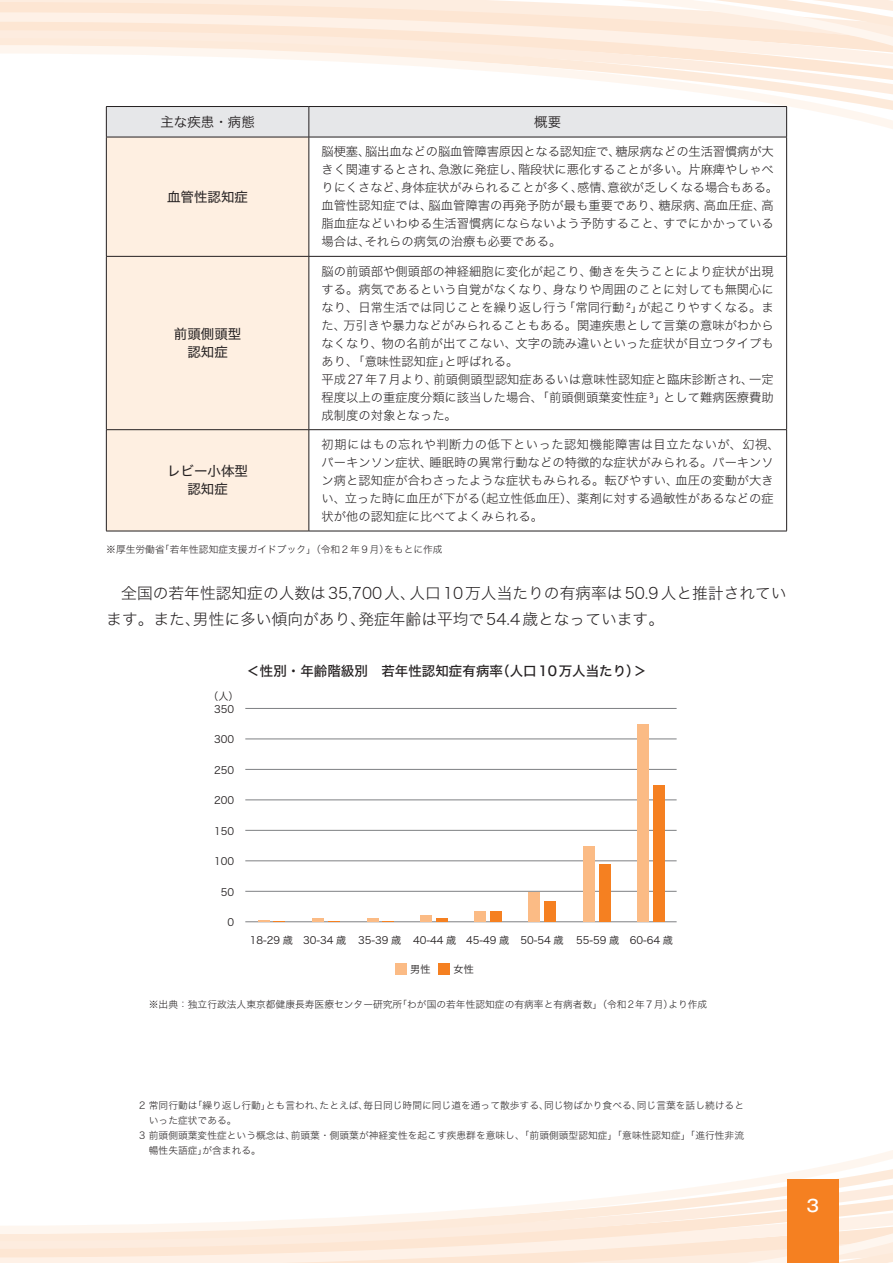
<style>
.page{position:relative;width:893px;height:1263px;background:#fff}
.page>*{position:absolute;margin:0;border:0;box-sizing:border-box;transform-origin:0 0}
.t1{font:500 16.5px "Gothic MB101 Pr 6";color:#fff}
.t2{font:15.75px/26.2px "Hira Kaku Std W2";color:#231f20}
.t3{font:13.5px "Hira Kaku Std W5";color:#231f20}
.t4{font:13.5px/18px "Hira Kaku Std W4";color:#231f20;text-align:center}
.t5{font:13.5px "Hira Kaku Std W3";color:#231f20}
.t6{font:12.3px/18px "Hira Kaku Std W2";color:#231f20}
.t7{font:10.2px "Hira Kaku Std W3";color:#231f20}
.t8{font:9.75px "Hira Kaku Std W2";color:#231f20}
</style>
<div class="page">
<svg style="left:0;top:0;width:893px;height:109px"></svg>
<svg style="left:0;top:1170px;width:893px;height:93px"></svg>
<div style="left:787px;top:1179px;width:51px;height:84px;background:#f58021"></div>
<div style="left:107px;top:107px;width:679px;height:30px;background:#e6e7e9"></div>
<div style="left:107px;top:138px;width:202px;height:393px;background:#feefe1"></div>
<hr style="left:106px;top:106px;width:203px;height:1px;background:#231f20">
<hr style="left:106px;top:107px;width:1px;height:30px;background:#231f20">
<hr style="left:309px;top:106px;width:478px;height:1px;background:#231f20">
<hr style="left:309px;top:107px;width:1px;height:30px;background:#231f20">
<hr style="left:786px;top:107px;width:1px;height:30px;background:#231f20">
<hr style="left:106px;top:137px;width:203px;height:1px;background:#231f20">
<hr style="left:309px;top:137px;width:478px;height:1px;background:#231f20">
<hr style="left:106px;top:137px;width:1px;height:119px;background:#231f20">
<hr style="left:309px;top:137px;width:1px;height:119px;background:#231f20">
<hr style="left:786px;top:137px;width:1px;height:119px;background:#231f20">
<hr style="left:106px;top:256px;width:203px;height:1px;background:#231f20">
<hr style="left:106px;top:257px;width:1px;height:172px;background:#231f20">
<hr style="left:309px;top:256px;width:478px;height:1px;background:#231f20">
<hr style="left:309px;top:257px;width:1px;height:172px;background:#231f20">
<hr style="left:786px;top:257px;width:1px;height:172px;background:#231f20">
<hr style="left:106px;top:429px;width:203px;height:1px;background:#231f20">
<hr style="left:106px;top:430px;width:1px;height:101px;background:#231f20">
<hr style="left:309px;top:429px;width:478px;height:1px;background:#231f20">
<hr style="left:309px;top:430px;width:1px;height:101px;background:#231f20">
<hr style="left:786px;top:430px;width:1px;height:101px;background:#231f20">
<hr style="left:106px;top:531px;width:203px;height:1px;background:#231f20">
<hr style="left:309px;top:531px;width:478px;height:1px;background:#231f20">
<hr style="left:245px;top:708px;width:432px;height:1px;background:#808285">
<hr style="left:245px;top:738px;width:432px;height:1px;background:#808285">
<hr style="left:245px;top:769px;width:432px;height:1px;background:#808285">
<hr style="left:245px;top:799px;width:432px;height:1px;background:#808285">
<hr style="left:245px;top:830px;width:432px;height:1px;background:#808285">
<hr style="left:245px;top:860px;width:432px;height:1px;background:#808285">
<hr style="left:245px;top:891px;width:432px;height:1px;background:#808285">
<hr style="left:245px;top:921px;width:432px;height:1px;background:#808285">
<div style="left:637px;top:724px;width:11px;height:198px;background:#fbbb85"></div>
<div style="left:653px;top:785px;width:11px;height:137px;background:#f58021"></div>
<div style="left:583px;top:846px;width:12px;height:76px;background:#fbbb85"></div>
<div style="left:599px;top:864px;width:11px;height:58px;background:#f58021"></div>
<div style="left:528px;top:892px;width:12px;height:30px;background:#fbbb85"></div>
<div style="left:544px;top:901px;width:11px;height:21px;background:#f58021"></div>
<div style="left:474px;top:912px;width:12px;height:10px;background:#fbbb85"></div>
<div style="left:490px;top:912px;width:11px;height:10px;background:#f58021"></div>
<div style="left:421px;top:915px;width:11px;height:7px;background:#fbbb85"></div>
<svg style="left:436px;top:919px;width:11px;height:3px"></svg>
<hr style="left:367px;top:918px;width:11px;height:4px;background:#fbbb85">
<svg style="left:313px;top:919px;width:27px;height:3px"></svg>
<svg style="left:258px;top:920px;width:27px;height:2px"></svg>
<div style="left:395px;top:963px;width:11px;height:11px;background:#fbbb85"></div>
<div style="left:439px;top:963px;width:11px;height:11px;background:#f58021"></div>
<p class="t5" style="left:160px;top:112px;width:96px">主な疾患・病態</p>
<p class="t5" style="left:534px;top:112px;width:28px">概要</p>
<p class="t4" style="left:167px;top:188px;width:82px">血管性認知症</p>
<p class="t4" style="left:174px;top:325px;width:69px">前頭側頭型認知症</p>
<p class="t6" style="left:322px;top:142px;width:458px">脳梗塞、脳出血などの脳血管障害原因となる認知症で、糖尿病などの生活習慣病が大きく関連するとされ、急激に発症し、階段状に悪化することが多い。片麻痺やしゃべりにくさなど、身体症状がみられることが多く、感情、意欲が乏しくなる場合もある。血管性認知症では、脳血管障害の再発予防が最も重要であり、糖尿病、高血圧症、高脂血症などいわゆる生活習慣病にならないよう予防すること、すでにかかっている場合は、それらの病気の治療も必要である。</p>
<p class="t6" style="left:322px;top:262px;width:454px">脳の前頭部や側頭部の神経細胞に変化が起こり、働きを失うことにより症状が出現する。病気であるという自覚がなくなり、身なりや周囲のことに対しても無関心になり、日常生活では同じことを繰り返し行う「常同行動²」が起こりやすくなる。また、万引きや暴力などがみられることもある。関連疾患として言葉の意味がわからなくなり、物の名前が出てこない、文字の読み違いといった症状が目立つタイプもあり、「意味性認知症」と呼ばれる。<br>平成27年7月より、前頭側頭型認知症あるいは意味性認知症と臨床診断され、一定程度以上の重症度分類に該当した場合、「前頭側頭葉変性症³」として難病医療費助成制度の対象となった。</p>
<p class="t6" style="left:322px;top:435px;width:460px">初期にはもの忘れや判断力の低下といった認知機能障害は目立たないが、幻視、パーキンソン症状、睡眠時の異常行動などの特徴的な症状がみられる。パーキンソン病と認知症が合わさったような症状もみられる。転びやすい、血圧の変動が大きい、立った時に血圧が下がる（起立性低血圧）、薬剤に対する過敏性があるなどの症状が他の認知症に比べてよくみられる。</p>
<p class="t8" style="left:106px;top:542px;width:338px">※厚生労働省「若年性認知症支援ガイドブック」（令和２年９月）をもとに作成</p>
<p class="t2" style="left:106px;top:580px;width:682px;text-indent:15px">全国の若年性認知症の人数は35,700人、人口10万人当たりの有病率は50.9人と推計されています。また、男性に多い傾向があり、発症年齢は平均で54.4歳となっています。</p>
<p class="t3" style="left:246px;top:660px;width:402px">＜性別・年齢階級別　若年性認知症有病率（人口10万人当たり）＞</p>
<p class="t4" style="left:167px;top:462px;width:82px">レビー小体型認知症</p>
<p class="t7" style="left:208px;top:688px;width:32px">（人）</p>
<p class="t7" style="left:214px;top:701px;width:22px">350</p>
<p class="t7" style="left:214px;top:732px;width:22px">300</p>
<p class="t7" style="left:214px;top:762px;width:22px">250</p>
<p class="t7" style="left:214px;top:793px;width:22px">200</p>
<p class="t7" style="left:214px;top:823px;width:22px">150</p>
<p class="t7" style="left:214px;top:854px;width:22px">100</p>
<p class="t7" style="left:221px;top:884px;width:15px">50</p>
<p class="t7" style="left:227px;top:915px;width:8px">0</p>
<p class="t7" style="left:250px;top:932px;width:425px">18-29 歳 30-34 歳 35-39 歳 40-44 歳 45-49 歳 50-54 歳 55-59 歳 60-64 歳</p>
<p class="t7" style="left:410px;top:962px;width:22px">男性</p>
<p class="t7" style="left:454px;top:962px;width:22px">女性</p>
<p class="t8" style="left:149px;top:997px;width:560px">※出典：独立行政法人東京都健康長寿医療センター研究所「わが国の若年性認知症の有病率と有病者数」（令和2年7月）より作成</p>
<p class="t8" style="left:139px;top:1098px;width:607px">2 常同行動は「繰り返し行動」とも言われ、たとえば、毎日同じ時間に同じ道を通って散歩する、同じ物ばかり食べる、同じ言葉を話し続けると</p>
<p class="t8" style="left:149px;top:1113px;width:89px">いった症状である。</p>
<p class="t8" style="left:139px;top:1128px;width:607px">3 前頭側頭葉変性症という概念は、前頭葉・側頭葉が神経変性を起こす疾患群を意味し、「前頭側頭型認知症」「意味性認知症」「進行性非流</p>
<p class="t8" style="left:149px;top:1143px;width:114px">暢性失語症」が含まれる。</p>
<h1 class="t1" style="left:806px;top:1192px;width:14px">3</h1>
</div>
